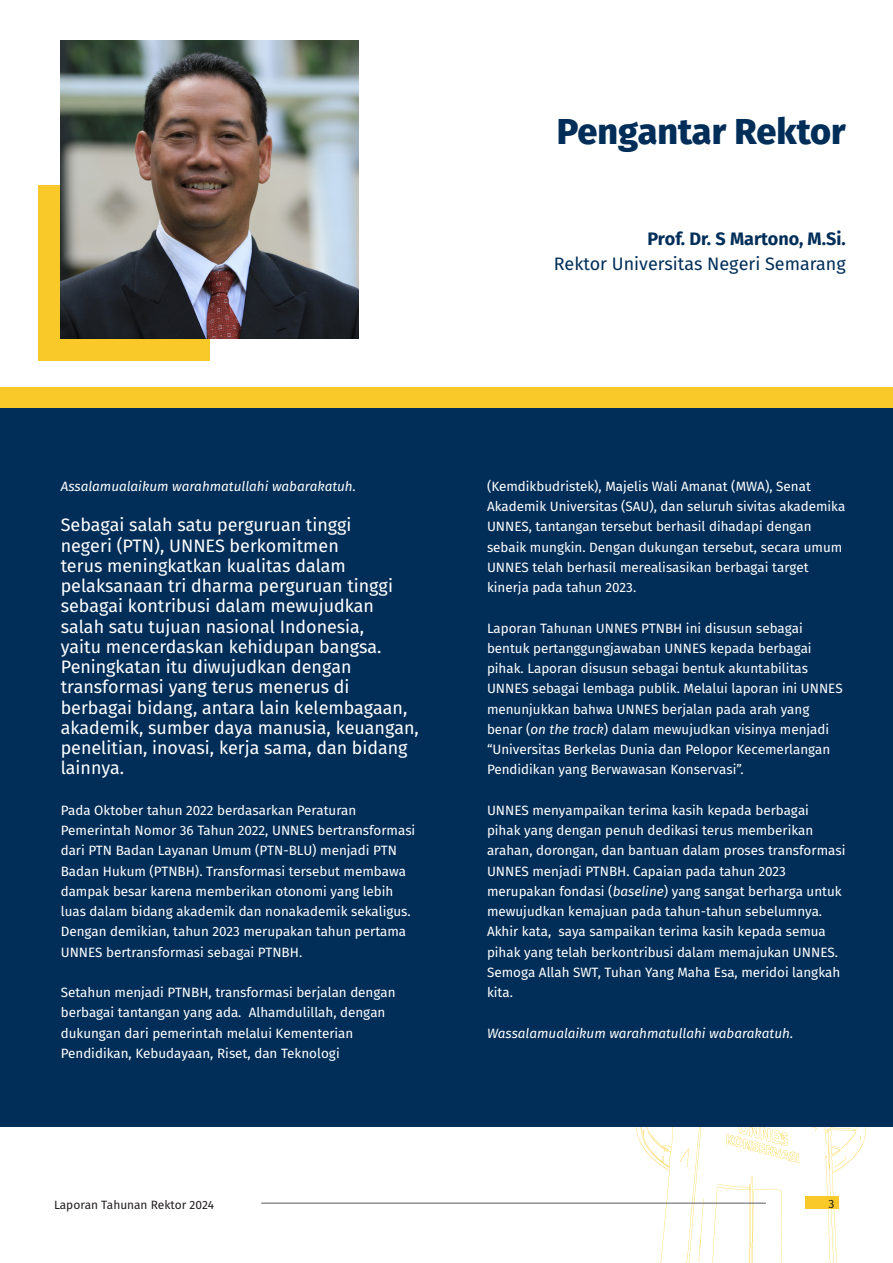
<style>
.page{position:relative;width:893px;height:1263px;background:#fff}
.page>*{position:absolute;margin:0;border:0;box-sizing:border-box;transform-origin:0 0}
.t1{font:800 36px "Fira Sans";color:#002e59}
.Body_Text{font:18px/20.2px "Fira Sans";color:#fff}
.Body_Text_2{font:18px "Fira Sans";color:#002e59}
.Body_Text_2-2{font:700 18px "Fira Sans";color:#002e59}
.Body_Text-2{font:13.5px/20.2px "Fira Sans";color:#fff}
.Body_Text-3{font:italic 13.5px "Fira Sans";color:#fff}
.t2{font:12px "Fira Sans";color:#231f20}
.s1{font-style:italic}
</style>
<div class="page">
<img style="left:622px;top:1126px;width:271px;height:137px">
<div style="left:0;top:408px;width:893px;height:718px;background:#002e59"></div>
<div style="left:0;top:387px;width:893px;height:21px;background:#f8c929"></div>
<div style="left:38px;top:185px;width:172px;height:175px;background:#f8c929"></div>
<img style="left:61px;top:41px;width:298px;height:298px">
<div style="left:805px;top:1196px;width:34px;height:13px;background:#f8c929"></div>
<hr style="left:261px;top:1202px;width:505px;height:2px;background:#6c6d70">
<h2 class="t1" style="left:557px;top:100px;width:290px">Pengantar Rektor</h2>
<p class="Body_Text_2-2" style="left:647px;top:223px;width:200px">Prof. Dr. S Martono, M.Si.</p>
<p class="Body_Text_2" style="left:554px;top:250px;width:293px">Rektor Universitas Negeri Semarang</p>
<p class="Body_Text-3" style="left:61px;top:476px;width:297px">Assalamualaikum warahmatullahi wabarakatuh.</p>
<p class="Body_Text" style="left:61px;top:514px;width:360px">Sebagai salah satu perguruan tinggi<br>negeri (PTN), UNNES berkomitmen<br>terus meningkatkan kualitas dalam pelaksanaan tri dharma perguruan tinggi sebagai kontribusi dalam mewujudkan salah satu tujuan nasional Indonesia,<br>yaitu mencerdaskan kehidupan bangsa.<br>Peningkatan itu diwujudkan dengan transformasi yang terus menerus di berbagai bidang, antara lain kelembagaan, akademik, sumber daya manusia, keuangan, penelitian, inovasi, kerja sama, dan bidang lainnya.</p>
<p class="Body_Text-2" style="left:61px;top:800px;width:356px">Pada Oktober tahun 2022 berdasarkan Peraturan Pemerintah Nomor 36 Tahun 2022, UNNES bertransformasi dari PTN Badan Layanan Umum (PTN-BLU) menjadi PTN Badan Hukum (PTNBH). Transformasi tersebut membawa dampak besar karena memberikan otonomi yang lebih luas dalam bidang akademik dan nonakademik sekaligus.<br>Dengan demikian, tahun 2023 merupakan tahun pertama UNNES bertransformasi sebagai PTNBH.</p>
<p class="Body_Text-2" style="left:61px;top:982px;width:336px">Setahun menjadi PTNBH, transformasi berjalan dengan berbagai tantangan yang ada. Alhamdulillah, dengan dukungan dari pemerintah melalui Kementerian Pendidikan, Kebudayaan, Riset, dan Teknologi</p>
<p class="Body_Text-2" style="left:487px;top:476px;width:360px">(Kemdikbudristek), Majelis Wali Amanat (MWA), Senat Akademik Universitas (SAU), dan seluruh sivitas akademika UNNES, tantangan tersebut berhasil dihadapi dengan sebaik mungkin. Dengan dukungan tersebut, secara umum UNNES telah berhasil merealisasikan berbagai target kinerja pada tahun 2023.</p>
<p class="Body_Text-2" style="left:487px;top:617px;width:357px">Laporan Tahunan UNNES PTNBH ini disusun sebagai bentuk pertanggungjawaban UNNES kepada berbagai pihak. Laporan disusun sebagai bentuk akuntabilitas UNNES sebagai lembaga publik. Melalui laporan ini UNNES menunjukkan bahwa UNNES berjalan pada arah yang benar (<span class="s1">on the track</span>) dalam mewujudkan visinya menjadi “Universitas Berkelas Dunia dan Pelopor Kecemerlangan Pendidikan yang Berwawasan Konservasi”.</p>
<p class="Body_Text-2" style="left:487px;top:800px;width:360px">UNNES menyampaikan terima kasih kepada berbagai pihak yang dengan penuh dedikasi terus memberikan arahan, dorongan, dan bantuan dalam proses transformasi UNNES menjadi PTNBH. Capaian pada tahun 2023 merupakan fondasi (<span class="s1">baseline</span>) yang sangat berharga untuk mewujudkan kemajuan pada tahun-tahun sebelumnya.</p>
<p class="Body_Text-2" style="left:487px;top:921px;width:355px">Akhir kata, saya sampaikan terima kasih kepada semua pihak yang telah berkontribusi dalam memajukan UNNES.<br>Semoga Allah SWT, Tuhan Yang Maha Esa, meridoi langkah kita.</p>
<p class="Body_Text-3" style="left:487px;top:1023px;width:308px">Wassalamualaikum warahmatullahi wabarakatuh.</p>
<p class="t2" style="left:54px;top:1195px;width:162px">Laporan Tahunan Rektor 2024</p>
<p class="t2" style="left:828px;top:1194px;width:7px">3</p>
</div>
